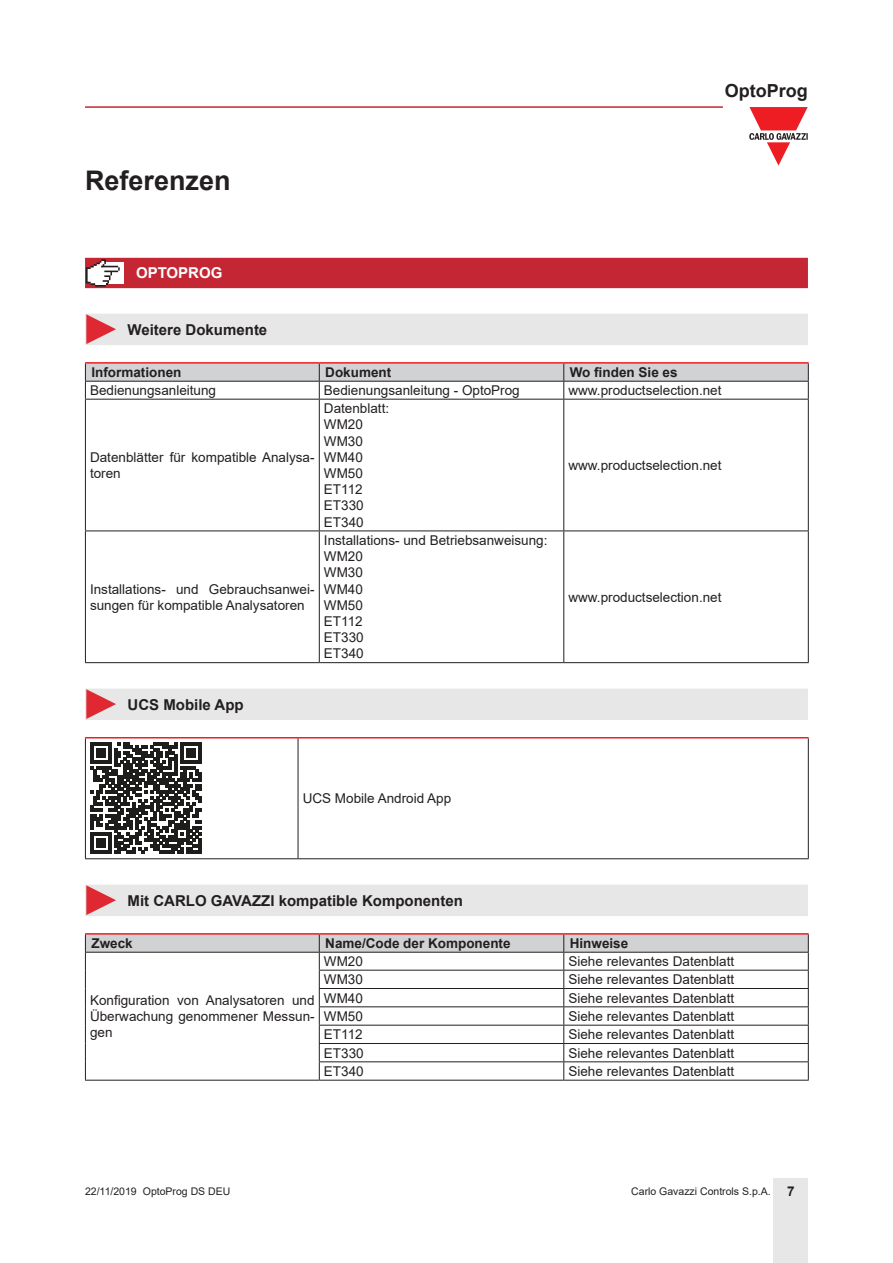
<style>
.page{position:relative;width:893px;height:1263px;background:#fff}
.page>*{position:absolute;margin:0;border:0;box-sizing:border-box;transform-origin:0 0}
.Titolo01{font:700 27px "Arial";color:#231f20}
.t1{font:700 18px "Arial";color:#231f20}
.Titolo03{font:700 15px "Arial";color:#231f20}
.Titolo04{font:700 15px "Arial";color:#fff}
.TestoTabellaSx{font:13.5px/16.2px "Arial";color:#231f20}
.TitoloTabellaSx{font:700 13.5px "Arial";color:#231f20}
.t2{font:10.5px "Arial";color:#231f20}
.s1{font-weight:700;font-size:13.5px}
</style>
<div class="page">
<hr style="left:85px;top:106px;width:638px;height:2px;background:#c42633">
<div style="left:774px;top:1178px;width:34px;height:85px;background:#e7e7e8"></div>
<svg style="left:749px;top:107px;width:59px;height:59px"></svg>
<div style="left:85px;top:258px;width:723px;height:30px;background:#c42633"></div>
<div style="left:85px;top:314px;width:723px;height:31px;background:#e7e7e8"></div>
<hr style="left:85px;top:362px;width:234px;height:2px;background:#ee1d23">
<hr style="left:319px;top:362px;width:245px;height:2px;background:#ee1d23">
<hr style="left:564px;top:362px;width:245px;height:2px;background:#ee1d23">
<svg style="left:85px;top:363px;width:724px;height:36px"></svg>
<hr style="left:85px;top:399px;width:234px;height:1px;background:#231f20">
<hr style="left:85px;top:399px;width:1px;height:131px;background:#231f20">
<hr style="left:319px;top:399px;width:245px;height:1px;background:#231f20">
<hr style="left:319px;top:399px;width:1px;height:131px;background:#231f20">
<hr style="left:564px;top:399px;width:245px;height:1px;background:#231f20">
<hr style="left:563px;top:399px;width:1px;height:131px;background:#231f20">
<hr style="left:808px;top:399px;width:1px;height:131px;background:#231f20">
<hr style="left:85px;top:530px;width:234px;height:1px;background:#231f20">
<hr style="left:85px;top:531px;width:1px;height:131px;background:#231f20">
<hr style="left:319px;top:530px;width:245px;height:1px;background:#231f20">
<hr style="left:319px;top:531px;width:1px;height:131px;background:#231f20">
<hr style="left:564px;top:530px;width:245px;height:1px;background:#231f20">
<hr style="left:563px;top:531px;width:1px;height:131px;background:#231f20">
<hr style="left:808px;top:531px;width:1px;height:131px;background:#231f20">
<hr style="left:85px;top:662px;width:234px;height:1px;background:#231f20">
<hr style="left:319px;top:662px;width:245px;height:1px;background:#231f20">
<hr style="left:564px;top:662px;width:245px;height:1px;background:#231f20">
<div style="left:85px;top:688px;width:723px;height:32px;background:#e7e7e8"></div>
<hr style="left:85px;top:737px;width:213px;height:1px;background:#ee1d23">
<hr style="left:298px;top:737px;width:511px;height:1px;background:#ee1d23">
<hr style="left:85px;top:738px;width:1px;height:120px;background:#231f20">
<hr style="left:298px;top:738px;width:1px;height:120px;background:#231f20">
<hr style="left:808px;top:738px;width:1px;height:120px;background:#231f20">
<hr style="left:85px;top:858px;width:213px;height:1px;background:#231f20">
<hr style="left:298px;top:858px;width:511px;height:1px;background:#231f20">
<svg style="left:91px;top:742px;width:111px;height:111px"></svg>
<hr style="left:199px;top:838px;width:3px;height:15px;background:#1d1d1b">
<div style="left:85px;top:885px;width:723px;height:31px;background:#e7e7e8"></div>
<hr style="left:85px;top:933px;width:234px;height:2px;background:#ee1d23">
<hr style="left:319px;top:933px;width:245px;height:2px;background:#ee1d23">
<hr style="left:564px;top:933px;width:245px;height:2px;background:#ee1d23">
<svg style="left:85px;top:934px;width:724px;height:146px"></svg>
<hr style="left:85px;top:1080px;width:234px;height:1px;background:#231f20">
<hr style="left:319px;top:1080px;width:245px;height:1px;background:#231f20">
<hr style="left:564px;top:1080px;width:245px;height:1px;background:#231f20">
<p class="Titolo01" style="left:85px;top:161px;width:147px">Referenzen</p>
<p class="Titolo04" style="left:136px;top:263px;width:88px">OPTOPROG</p>
<h2 class="t1" style="left:725px;top:78px;width:84px">OptoProg</h2>
<p class="Titolo03" style="left:128px;top:319px;width:141px">Weitere Dokumente</p>
<p class="TitoloTabellaSx" style="left:91px;top:363px;width:92px">Informationen</p>
<p class="TitoloTabellaSx" style="left:325px;top:363px;width:68px">Dokument</p>
<p class="TitoloTabellaSx" style="left:570px;top:363px;width:109px">Wo finden Sie es</p>
<p class="TestoTabellaSx" style="left:90px;top:382px;width:128px">Bedienungsanleitung</p>
<p class="TestoTabellaSx" style="left:324px;top:382px;width:197px">Bedienungsanleitung - OptoProg</p>
<p class="TestoTabellaSx" style="left:568px;top:382px;width:155px">www.productselection.net</p>
<p class="TestoTabellaSx" style="left:90px;top:449px;width:226px">Datenblätter für kompatible Analysa&shy;toren</p>
<p class="TestoTabellaSx" style="left:90px;top:581px;width:226px">Installations- und Gebrauchsanwei&shy;sungen für kompatible Analysatoren</p>
<p class="TestoTabellaSx" style="left:324px;top:400px;width:67px">Datenblatt:</p>
<p class="TestoTabellaSx" style="left:324px;top:416px;width:41px">WM20</p>
<p class="TestoTabellaSx" style="left:324px;top:433px;width:41px">WM30</p>
<p class="TestoTabellaSx" style="left:324px;top:449px;width:41px">WM40</p>
<p class="TestoTabellaSx" style="left:324px;top:465px;width:41px">WM50</p>
<p class="TestoTabellaSx" style="left:324px;top:481px;width:40px">ET112</p>
<p class="TestoTabellaSx" style="left:324px;top:497px;width:41px">ET330</p>
<p class="TestoTabellaSx" style="left:324px;top:514px;width:41px">ET340</p>
<p class="TestoTabellaSx" style="left:324px;top:532px;width:225px">Installations- und Betriebsanweisung:</p>
<p class="TestoTabellaSx" style="left:324px;top:548px;width:41px">WM20</p>
<p class="TestoTabellaSx" style="left:324px;top:564px;width:41px">WM30</p>
<p class="TestoTabellaSx" style="left:324px;top:581px;width:41px">WM40</p>
<p class="TestoTabellaSx" style="left:324px;top:597px;width:41px">WM50</p>
<p class="TestoTabellaSx" style="left:324px;top:613px;width:40px">ET112</p>
<p class="TestoTabellaSx" style="left:324px;top:629px;width:41px">ET330</p>
<p class="TestoTabellaSx" style="left:324px;top:645px;width:41px">ET340</p>
<p class="Titolo03" style="left:128px;top:694px;width:118px">UCS Mobile App</p>
<p class="TestoTabellaSx" style="left:568px;top:457px;width:155px">www.productselection.net</p>
<p class="TestoTabellaSx" style="left:568px;top:589px;width:155px">www.productselection.net</p>
<p class="TestoTabellaSx" style="left:303px;top:790px;width:150px">UCS Mobile Android App</p>
<p class="Titolo03" style="left:128px;top:890px;width:337px">Mit CARLO GAVAZZI kompatible Komponenten</p>
<p class="TitoloTabellaSx" style="left:91px;top:934px;width:43px">Zweck</p>
<p class="TitoloTabellaSx" style="left:325px;top:934px;width:187px">Name/Code der Komponente</p>
<p class="TitoloTabellaSx" style="left:570px;top:934px;width:60px">Hinweise</p>
<p class="TestoTabellaSx" style="left:90px;top:992px;width:226px;text-align:justify">Konfiguration von Analysatoren und Überwachung genommener Messun&shy;gen</p>
<p class="TestoTabellaSx" style="left:324px;top:953px;width:41px">WM20</p>
<p class="TestoTabellaSx" style="left:568px;top:953px;width:167px">Siehe relevantes Datenblatt</p>
<p class="TestoTabellaSx" style="left:324px;top:971px;width:41px">WM30</p>
<p class="TestoTabellaSx" style="left:568px;top:971px;width:167px">Siehe relevantes Datenblatt</p>
<p class="TestoTabellaSx" style="left:324px;top:990px;width:41px">WM40</p>
<p class="TestoTabellaSx" style="left:568px;top:990px;width:167px">Siehe relevantes Datenblatt</p>
<p class="TestoTabellaSx" style="left:324px;top:1008px;width:41px">WM50</p>
<p class="TestoTabellaSx" style="left:568px;top:1008px;width:167px">Siehe relevantes Datenblatt</p>
<p class="TestoTabellaSx" style="left:324px;top:1026px;width:40px">ET112</p>
<p class="TestoTabellaSx" style="left:568px;top:1026px;width:167px">Siehe relevantes Datenblatt</p>
<p class="TestoTabellaSx" style="left:324px;top:1045px;width:41px">ET330</p>
<p class="TestoTabellaSx" style="left:568px;top:1045px;width:167px">Siehe relevantes Datenblatt</p>
<p class="TestoTabellaSx" style="left:324px;top:1063px;width:41px">ET340</p>
<p class="TestoTabellaSx" style="left:568px;top:1063px;width:167px">Siehe relevantes Datenblatt</p>
<p class="t2" style="left:85px;top:1183px;width:147px">22/11/2019 OptoProg DS DEU</p>
<p class="t2" style="left:631px;top:1183px;width:165px">Carlo Gavazzi Controls S.p.A. <span class="s1">7</span></p>
</div>
